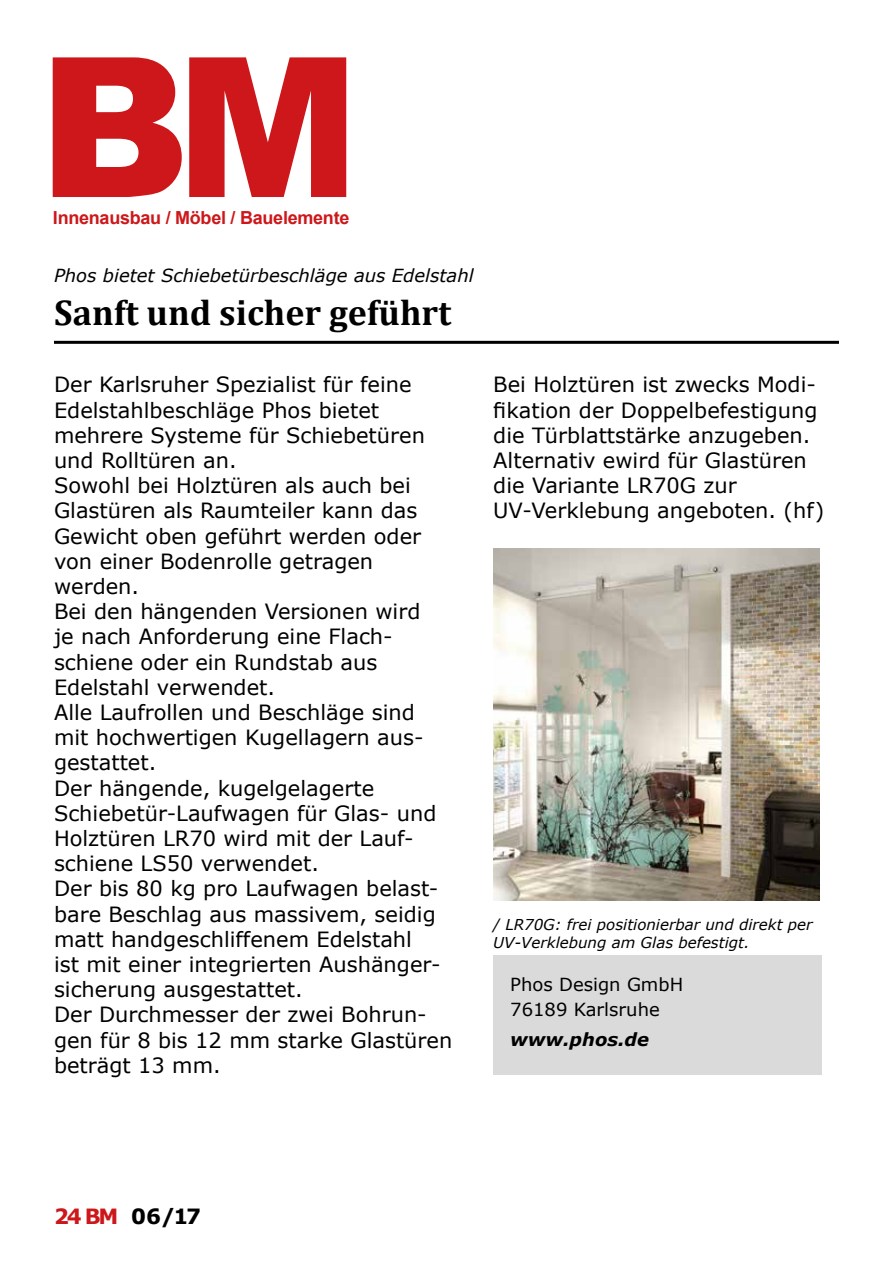
<style>
.page{position:relative;width:893px;height:1263px;background:#fff}
.page>*{position:absolute;margin:0;border:0;box-sizing:border-box;transform-origin:0 0}
.t1{font:900 195px "Arial";color:#cd171a}
.t2{font:700 36px "Cambria";color:#000}
.t3{font:21px/25.2px "Verdana";color:#000}
.t4{font:700 21px "Verdana";letter-spacing:-.1em;color:#000}
.t5{font:italic 18px "Verdana";color:#000}
.t6{font:700 18px "Arial";letter-spacing:-.015em;color:#cd171a}
.t7{font:18px/25.5px "Verdana";color:#000}
.t8{font:italic 700 18px "Verdana";color:#000}
.t9{font:italic 15px/18px "Verdana";color:#000}
.s1{color:#cd171a}
</style>
<div class="page">
<hr style="left:54px;top:341px;width:785px;height:3px;background:#000">
<div style="left:493px;top:956px;width:329px;height:119px;background:#dadada"></div>
<img style="left:493px;top:549px;width:327px;height:352px">
<h1 class="t1" style="left:38px;top:-14px;width:323px">BM</h1>
<p class="t6" style="left:53px;top:206px;width:298px">Innenausbau / Möbel / Bauelemente</p>
<p class="t5" style="left:54px;top:263px;width:421px">Phos bietet Schiebetürbeschläge aus Edelstahl</p>
<h2 class="t2" style="left:54px;top:287px;width:399px">Sanft und sicher geführt</h2>
<p class="t3" style="left:54px;top:372px;width:400px">Der Karlsruher Spezialist für feine<br>Edelstahlbeschläge Phos bietet mehrere Systeme für Schiebetüren und Rolltüren an.<br>Sowohl bei Holztüren als auch bei<br>Glastüren als Raumteiler kann das<br>Gewicht oben geführt werden oder von einer Bodenrolle getragen werden.<br>Bei den hängenden Versionen wird<br>je nach Anforderung eine Flach&shy;schiene oder ein Rundstab aus<br>Edelstahl verwendet.<br>Alle Laufrollen und Beschläge sind mit hochwertigen Kugellagern aus&shy;gestattet.<br>Der hängende, kugelgelagerte<br>Schiebetür-Laufwagen für Glas- und<br>Holztüren LR70 wird mit der Lauf&shy;schiene LS50 verwendet.<br>Der bis 80 kg pro Laufwagen belast&shy;bare Beschlag aus massivem, seidig matt handgeschliffenem Edelstahl<br>ist mit einer integrierten Aushänger&shy;sicherung ausgestattet.<br>Der Durchmesser der zwei Bohrun&shy;gen für 8 bis 12 mm starke Glastüren beträgt 13 mm.</p>
<p class="t3" style="left:493px;top:372px;width:333px">Bei Holztüren ist zwecks Modi&shy;fikation der Doppelbefestigung die Türblattstärke anzugeben.<br>Alternativ ewird für Glastüren die Variante LR70G zur<br>UV-Verklebung angeboten. (hf)</p>
<p class="t9" style="left:493px;top:915px;width:321px">/ LR70G: frei positionierbar und direkt per<br>UV-Verklebung am Glas befestigt.</p>
<p class="t7" style="left:510px;top:971px;width:174px">Phos Design GmbH<br>76189 Karlsruhe</p>
<p class="t8" style="left:510px;top:1027px;width:140px">www.phos.de</p>
<p class="t4" style="left:54px;top:1201px;width:149px"><span class="s1">24 BM</span> 06/17</p>
</div>
